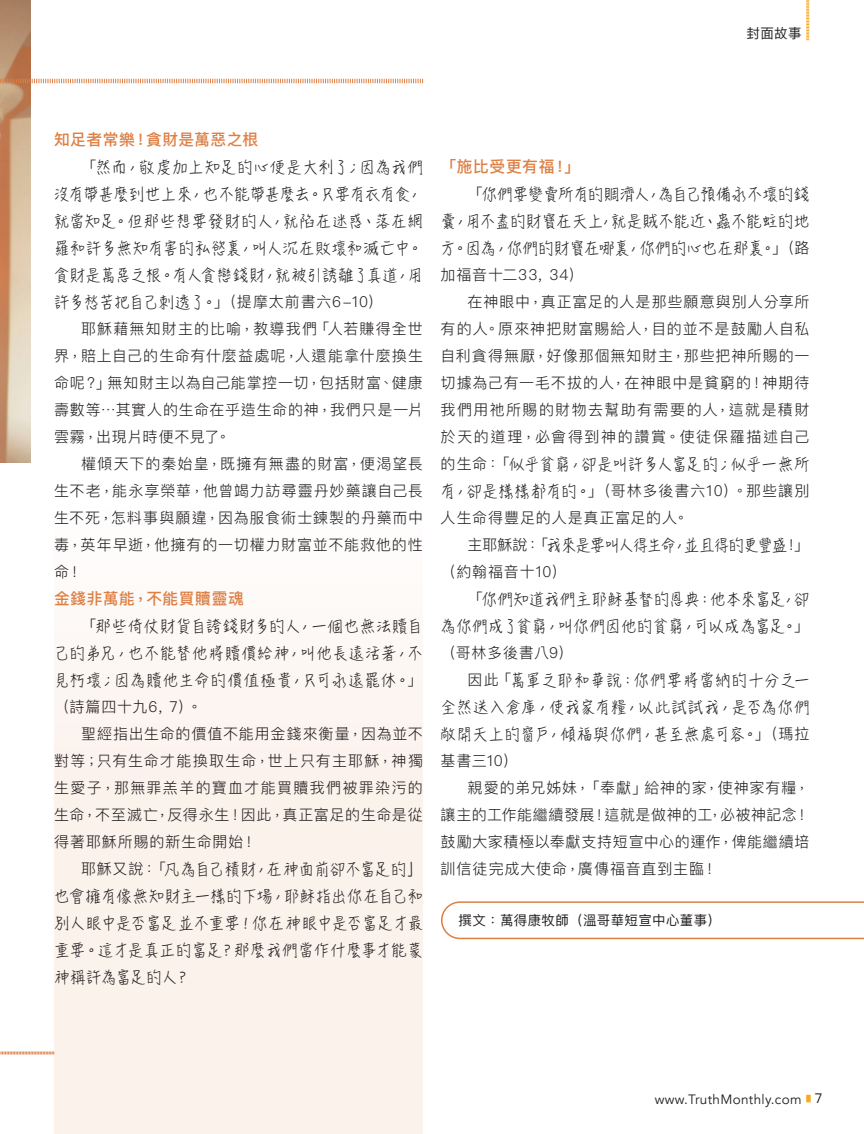
<style>
.page{position:relative;width:864px;height:1134px;background:#fff}
.page>*{position:absolute;margin:0;border:0;box-sizing:border-box;transform-origin:0 0}
.Body_Paragraph_-_heading{font:500 15.75px "Ping Fang TC";letter-spacing:.03em;color:#de7f44}
.Body_Paragraph_v1_LIGHT_75{font:300 15px/27px "Ping Fang TC";letter-spacing:.055em;color:#231f20;text-align:justify}
.Body_Paragraph_v1_LIGHT_75-2{font:15px/27px "Hanzi Pen TC W3";letter-spacing:.02em;color:#231f20;text-align:justify}
.Footer_Left_-_Chinese{font:13.5px "Ping Fang TC";letter-spacing:.025em;color:#231f20}
.t1{font:13.5px "Avenir";letter-spacing:.025em;color:#231f20}
.s1{font-family:"Ping Fang TC";font-weight:300}
.s2{font-family:"Hanzi Pen TC W3";font-weight:400}
.s3{font-family:"Ping Fang TC"}
</style>
<div class="page">
<svg style="left:806px;top:1095px;width:5px;height:7px"></svg>
<svg style="left:806px;top:0;width:3px;height:40px"></svg>
<div style="left:54px;top:463px;width:369px;height:671px;background:linear-gradient(to right,#fcf5f1,#fcf5f1)"></div>
<svg style="left:441px;top:901px;width:423px;height:39px"></svg>
<img style="left:0;top:0;width:30px;height:463px">
<svg style="left:0;top:78px;width:423px;height:6px"></svg>
<svg style="left:0;top:1051px;width:54px;height:4px"></svg>
<p class="Footer_Left_-_Chinese" style="left:747px;top:25px;width:57px">封面故事</p>
<p class="Body_Paragraph_-_heading" style="left:54px;top:130px;width:206px">知足者常樂！貪財是萬惡之根</p>
<p class="Body_Paragraph_v1_LIGHT_75-2" style="left:54px;top:154px;width:371px;text-indent:27px"><span class="s1">「</span>然而，敬虔加上知足的心便是大利了；因為我們沒有帶甚麼到世上來，也不能帶甚麼去。只要有衣有食，就當知足。但那些想要發財的人，就陷在迷惑、落在網羅和許多無知有害的私慾裏，叫人沉在敗壞和滅亡中。貪財是萬惡之根。有人貪戀錢財，就被引誘離了真道，用許多愁苦把自己刺透了。<span class="s1">」（提摩太前書六6-10）</span></p>
<p class="Body_Paragraph_v1_LIGHT_75" style="left:54px;top:315px;width:371px;text-indent:27px">耶穌藉無知財主的比喻，教導我們「人若賺得全世界，賠上自己的生命有什麼益處呢，人還能拿什麼換生命呢？」無知財主以為自己能掌控一切，包括財富、健康壽數等⋯其實人的生命在乎造生命的神，我們只是一片雲霧，出現片時便不見了。</p>
<p class="Body_Paragraph_v1_LIGHT_75" style="left:54px;top:450px;width:371px;text-indent:27px">權傾天下的秦始皇，既擁有無盡的財富，便渴望長生不老，能永享榮華，他曾竭力訪尋靈丹妙藥讓自己長生不死，怎料事與願違，因為服食術士鍊製的丹藥而中毒，英年早逝，他擁有的一切權力財富並不能救他的性命！</p>
<p class="Body_Paragraph_-_heading" style="left:54px;top:589px;width:191px">金錢非萬能，不能買贖靈魂</p>
<p class="Body_Paragraph_v1_LIGHT_75-2" style="left:54px;top:613px;width:370px;text-indent:27px"><span class="s1">「</span>那些倚仗財貨自誇錢財多的人，一個也無法贖自己的弟兄，也不能替他將贖價給神，叫他長遠活著，不見朽壞；因為贖他生命的價值極貴，只可永遠罷休。<span class="s1">」（詩篇四十九6, 7）。</span></p>
<p class="Body_Paragraph_v1_LIGHT_75" style="left:54px;top:720px;width:371px;text-indent:27px">聖經指出生命的價值不能用金錢來衡量，因為並不對等；只有生命才能換取生命，世上只有主耶穌，神獨生愛子，那無罪羔羊的寶血才能買贖我們被罪染污的生命，不至滅亡，反得永生！因此，真正富足的生命是從得著耶穌所賜的新生命開始！</p>
<p class="Body_Paragraph_v1_LIGHT_75-2" style="left:54px;top:856px;width:371px;text-indent:27px"><span class="s1">耶穌又說：「</span>凡為自己積財，在神面前卻不富足的」也會擁有像無知財主一樣的下場，耶穌指出你在自己和別人眼中是否富足並不重要！你在神眼中是否富足才最重要。這才是真正的富足？那麼我們當作什麼事才能蒙神稱許為富足的人？</p>
<p class="Body_Paragraph_-_heading" style="left:441px;top:157px;width:141px">「施比受更有福！」</p>
<p class="Body_Paragraph_v1_LIGHT_75-2" style="left:441px;top:181px;width:370px;text-indent:27px"><span class="s1">「</span>你們要變賣所有的賙濟人，為自己預備永不壞的錢囊，用不盡的財寶在天上，就是賊不能近、蟲不能蛀的地方。因為，你們的財寶在哪裏，你們的心也在那裏。<span class="s1">」（路加福音十二33, 34）</span></p>
<p class="Body_Paragraph_v1_LIGHT_75" style="left:441px;top:288px;width:371px;text-indent:27px">在神眼中，真正富足的人是那些願意與別人分享所有的人。原來神把財富賜給人，目的並不是鼓勵人自私自利貪得無厭，好像那個無知財主，那些把神所賜的一切據為己有一毛不拔的人，在神眼中是貧窮的！神期待我們用祂所賜的財物去幫助有需要的人，這就是積財於天的道理，必會得到神的讚賞。使徒保羅描述自己的生命：「<span class="s2">似乎貧窮，卻是叫許多人富足的；似乎一無所有，卻是樣樣都有的。</span>」（哥林多後書六10）。那些讓別人生命得豐足的人是真正富足的人。</p>
<p class="Body_Paragraph_v1_LIGHT_75" style="left:441px;top:531px;width:371px;text-indent:27px">主耶穌說：「<span class="s2">我來是要叫人得生命，並且得的更豐盛</span>！」（約翰福音十10）</p>
<p class="Body_Paragraph_v1_LIGHT_75-2" style="left:441px;top:586px;width:370px;text-indent:27px"><span class="s1">「</span>你們知道我們主耶穌基督的恩典：他本來富足，卻為你們成了貧窮，叫你們因他的貧窮，可以成為富足。<span class="s1">」（哥林多後書八9）</span></p>
<p class="Body_Paragraph_v1_LIGHT_75-2" style="left:441px;top:667px;width:371px;text-indent:27px"><span class="s1">因此「</span>萬軍之耶和華說：你們要將當納的十分之一全然送入倉庫，使我家有糧，以此試試我，是否為你們敞開天上的窗戶，傾福與你們，甚至無處可容。<span class="s1">」（瑪拉基書三10）</span></p>
<p class="Body_Paragraph_v1_LIGHT_75" style="left:441px;top:774px;width:371px;text-indent:27px">親愛的弟兄姊妹，「奉獻」給神的家，使神家有糧，讓主的工作能繼續發展！這就是做神的工，必被神記念！鼓勵大家積極以奉獻支持短宣中心的運作，俾能繼續培訓信徒完成大使命，廣傳福音直到主臨！</p>
<p class="Footer_Left_-_Chinese" style="left:459px;top:912px;width:264px">撰文：萬得康牧師（溫哥華短宣中心董事）</p>
<p class="t1" style="left:655px;top:1091px;width:169px">www.TruthMonthly.com <span class="s3">7</span></p>
</div>
